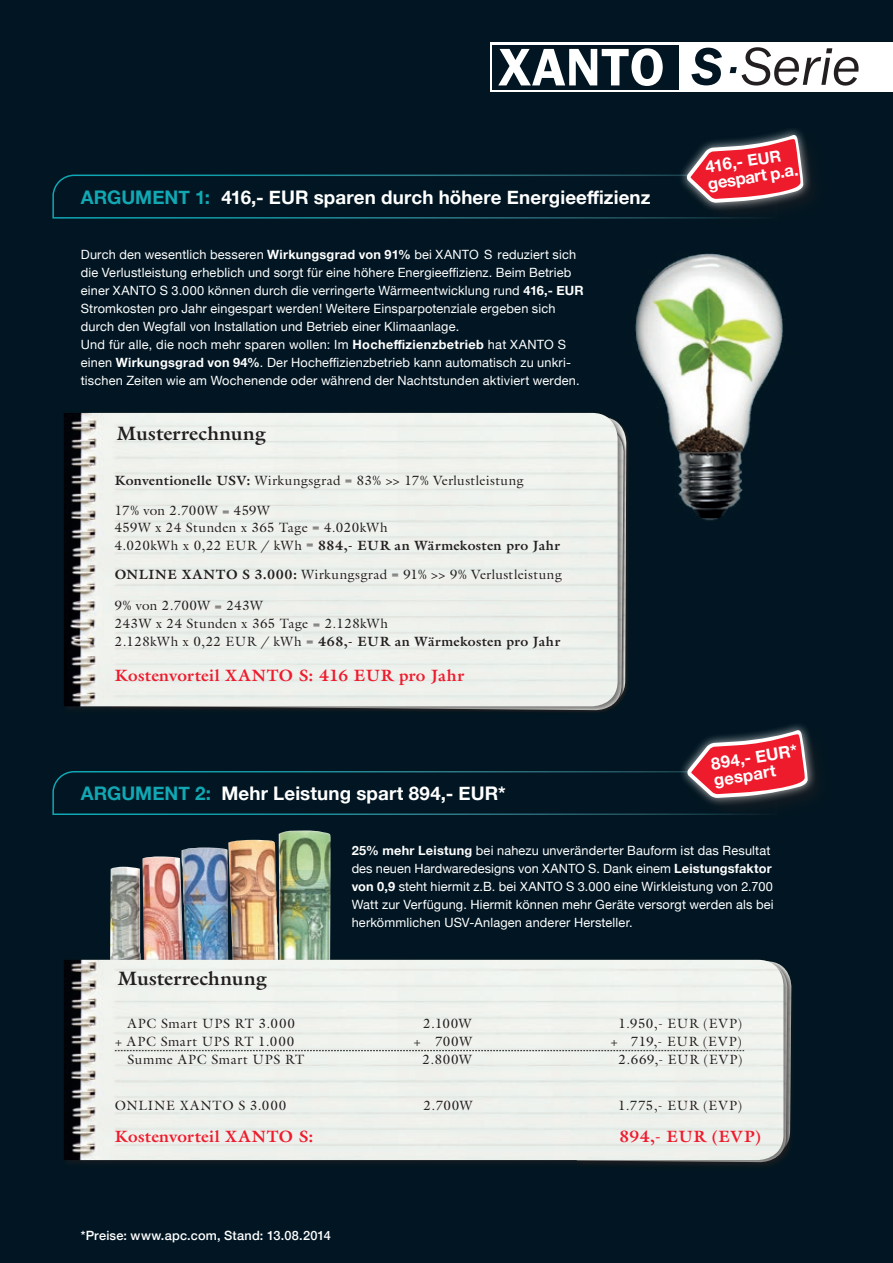
<style>
.page{position:relative;width:893px;height:1263px;background:#011622}
.page>*{position:absolute;margin:0;border:0;box-sizing:border-box;transform-origin:0 0}
.t1{font:700 19.5px "Galliard";letter-spacing:.01em;color:#231f20}
.t2{font:700 18.75px "Helvetica Neue";letter-spacing:.005em;color:#fff}
.t3{font:700 16.65px/16.8px "Helvetica Neue";color:#fff}
.t4{font:700 16.5px "Galliard";letter-spacing:.025em;color:#ee1b2d}
.t5{font:13.5px/17.2px "Galliard";letter-spacing:.035em;color:#231f20}
.t6{font:13.5px "Galliard";letter-spacing:.06em;color:#231f20}
.t7{font:13.5px "Galliard";letter-spacing:.055em;color:#231f20}
.t8{font:13.5px "Galliard";letter-spacing:.07em;color:#231f20}
.t9{font:12.75px/18px "Helvetica Neue";letter-spacing:.015em;color:#fff}
.t10{font:500 12.75px "Helvetica Neue";letter-spacing:.015em;color:#fff}
.s1{color:#11a8b4}
.s2{font-weight:700}
.s3{font-size:15.9px}
</style>
<div class="page">
<img style="left:110px;top:830px;width:221px;height:127px">
<div style="left:61px;top:957px;width:731px;height:212px;background:#231f20;opacity:.6"></div>
<img style="left:64px;top:960px;width:719px;height:200px">
<img style="left:635px;top:253px;width:148px;height:268px">
<div style="left:61px;top:410px;width:565px;height:305px;background:#231f20;opacity:.6"></div>
<img style="left:64px;top:413px;width:554px;height:293px">
<div style="left:678px;top:126px;width:135px;height:86px;background:#fff;opacity:.75"></div>
<svg style="left:52px;top:134px;width:751px;height:85px"></svg>
<div style="left:678px;top:721px;width:139px;height:86px;background:#fff;opacity:.75"></div>
<svg style="left:52px;top:729px;width:756px;height:86px"></svg>
<div style="left:490px;top:43px;width:403px;height:49px;background:#fff"></div>
<div style="left:492px;top:45px;width:187px;height:44px;background:#011622"></div>
<svg style="left:498px;top:48px;width:165px;height:38px"></svg>
<svg style="left:691px;top:48px;width:31px;height:37px"></svg>
<svg style="left:730px;top:47px;width:128px;height:39px"></svg>
<svg style="left:115px;top:1050px;width:629px;height:1px"></svg>
<h2 class="t2" style="left:81px;top:183px;width:571px"><span class="s1">ARGUMENT 1:</span> 416,- EUR sparen durch höhere Energieeffizienz</h2>
<p class="t9" style="left:81px;top:246px;width:504px">Durch den wesentlich besseren <span class="s2">Wirkungsgrad von 91%</span> bei XANTO S reduziert sich die Verlustleistung erheblich und sorgt für eine höhere Energieeffizienz. Beim Betrieb einer XANTO S 3.000 können durch die verringerte Wärmeentwicklung rund <span class="s2">416,- EUR </span>Stromkosten pro Jahr eingespart werden! Weitere Einsparpotenziale ergeben sich durch den Wegfall von Installation und Betrieb einer Klimaanlage.<br>Und für alle, die noch mehr sparen wollen: Im <span class="s2">Hocheffizienzbetrieb</span> hat XANTO S einen <span class="s2">Wirkungsgrad von 94%</span>. Der Hocheffizienzbetrieb kann automatisch zu unkri&shy;tischen Zeiten wie am Wochenende oder während der Nachtstunden aktiviert werden.</p>
<h1 class="t1" style="left:117px;top:421px;width:150px">Musterrechnung</h1>
<p class="t5" style="left:115px;top:472px;width:411px"><span class="s2">Konventionelle USV:</span> Wirkungsgrad = 83% &gt;&gt; 17% Verlustleistung</p>
<p class="t5" style="left:115px;top:502px;width:447px">17% von 2.700W = 459W<br>459W x 24 Stunden x 365 Tage = 4.020kWh<br>4.020kWh x 0,22 EUR / kWh = <span class="s2">884,- EUR an Wärmekosten pro Jahr</span></p>
<p class="t5" style="left:115px;top:566px;width:449px"><span class="s2">ONLINE XANTO S 3.000:</span> Wirkungsgrad = 91% &gt;&gt; 9% Verlustleistung</p>
<p class="t5" style="left:115px;top:596px;width:447px;line-height:18px">9% von 2.700W = 243W<br>243W x 24 Stunden x 365 Tage = 2.128kWh<br>2.128kWh x 0,22 EUR / kWh = <span class="s2">468,- EUR an Wärmekosten pro Jahr</span></p>
<p class="t4" style="left:115px;top:665px;width:351px">Kostenvorteil XANTO S: 416 EUR pro Jahr</p>
<h2 class="t2" style="left:81px;top:779px;width:426px"><span class="s1">ARGUMENT 2:</span> Mehr Leistung spart 894,- EUR*</h2>
<h3 class="t3" style="left:704px;top:159px;width:93px;rotate:-9deg">416,- <span class="s3">EUR </span>gespart p.a.</h3>
<h3 class="t3" style="left:710px;top:756px;width:88px;rotate:-9deg">894,- EUR* gespart</h3>
<h1 class="t1" style="left:118px;top:965px;width:150px">Musterrechnung</h1>
<p class="t9" style="left:352px;top:842px;width:424px"><span class="s2">25% mehr Leistung</span> bei nahezu unveränderter Bauform ist das Resultat des neuen Hardwaredesigns von XANTO S. Dank einem <span class="s2">Leistungsfaktor von 0,9</span> steht hiermit z.B. bei XANTO S 3.000 eine Wirkleistung von 2.700<br>Watt zur Verfügung. Hiermit können mehr Geräte versorgt werden als bei herkömmlichen USV-Anlagen anderer Hersteller.</p>
<p class="t6" style="left:127px;top:1015px;width:169px">APC Smart UPS RT 3.000</p>
<p class="t5" style="left:423px;top:1015px;width:50px">2.100W</p>
<p class="t5" style="left:618px;top:1015px;width:125px">1.950,- EUR (EVP)</p>
<p class="t6" style="left:115px;top:1033px;width:181px">+ APC Smart UPS RT 1.000</p>
<p class="t5" style="left:414px;top:1033px;width:60px">+ 700W</p>
<p class="t5" style="left:611px;top:1033px;width:133px">+ 719,- EUR (EVP)</p>
<p class="t7" style="left:127px;top:1051px;width:179px">Summe APC Smart UPS RT</p>
<p class="t5" style="left:422px;top:1051px;width:51px">2.800W</p>
<p class="t6" style="left:618px;top:1051px;width:126px">2.669,- EUR (EVP)</p>
<p class="t8" style="left:115px;top:1097px;width:173px">ONLINE XANTO S 3.000</p>
<p class="t5" style="left:424px;top:1096px;width:51px">2.700W</p>
<p class="t7" style="left:618px;top:1097px;width:126px">1.775,- EUR (EVP)</p>
<p class="t4" style="left:115px;top:1126px;width:200px">Kostenvorteil XANTO S:</p>
<p class="t4" style="left:620px;top:1126px;width:143px">894,- EUR (EVP)</p>
<p class="t10" style="left:81px;top:1225px;width:252px">*Preise: www.apc.com, Stand: 13.08.2014</p>
</div>
